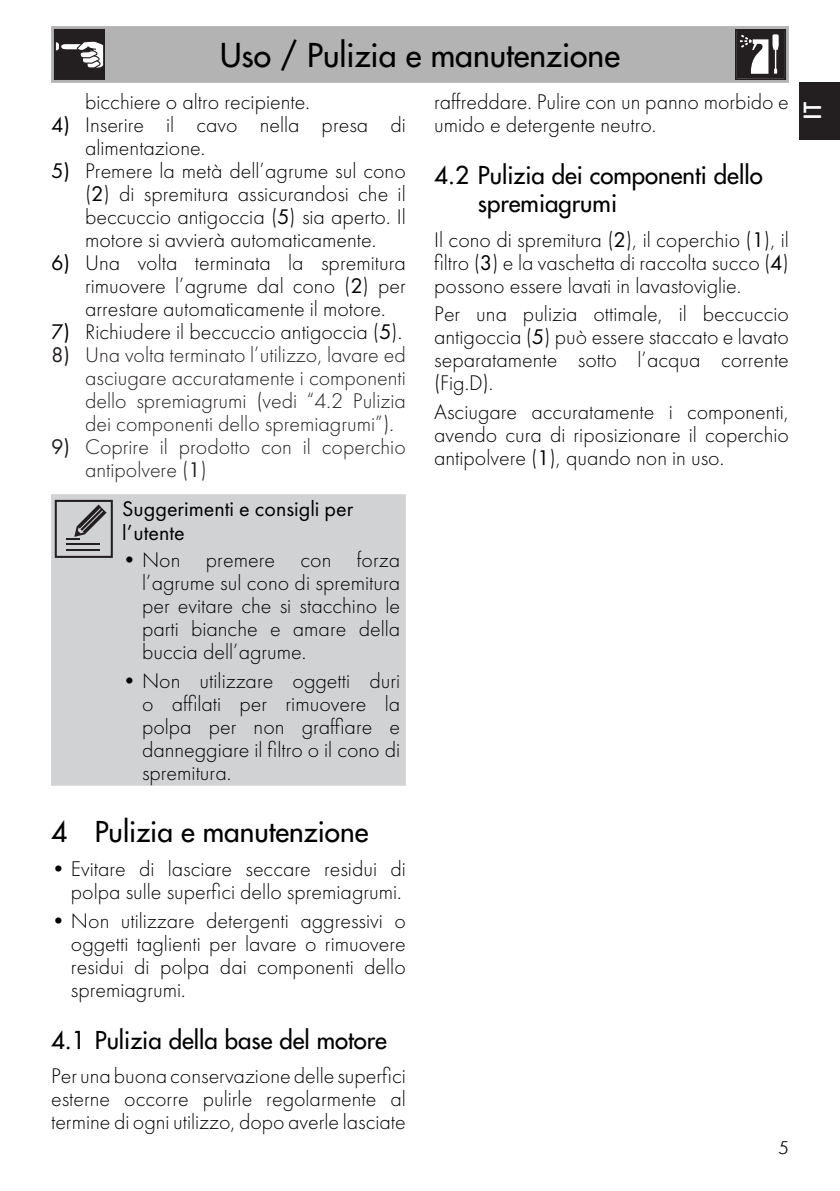
<style>
.page{position:relative;width:840px;height:1191px;background:#fff}
.page>*{position:absolute;margin:0;border:0;box-sizing:border-box;transform-origin:0 0}
.t1{font:32px "Futura";color:#000}
.t2{font:28px "Futura";color:#000}
.t3{font:500 26px "Futura";color:#fff}
.t4{font:24px/28.8px "Futura";color:#000}
.t5{font:300 22px/23px "Futura";color:#000;text-align:justify}
.t6{font:300 22px/23px "Futura";color:#231f20;text-align:justify}
.t7{font:22px/24px "Futura";color:#000}
.t8{font:300 19px "Futura";color:#231f20}
.s1{font-weight:400}
</style>
<div class="page">
<div style="left:799px;top:82px;width:40px;height:58px;background:#231f20"></div>
<div style="left:51px;top:26px;width:737px;height:57px;background:#b3b3b3"></div>
<svg style="left:54px;top:29px;width:51px;height:51px"></svg>
<svg style="left:734px;top:29px;width:51px;height:51px"></svg>
<div style="left:51px;top:494px;width:354px;height:291px;background:#d1d2d4"></div>
<svg style="left:55px;top:500px;width:58px;height:58px;background:#a0a0a2"></svg>
<h1 class="t1" style="left:220px;top:34px;width:401px">Uso / Pulizia e manutenzione</h1>
<p class="t5" style="left:85px;top:90px;width:226px">bicchiere o altro recipiente.</p>
<p class="t5" style="left:85px;top:113px;width:322px;text-indent:-34px"><span class="s1">4)</span> Inserire il cavo nella presa di alimentazione.</p>
<p class="t5" style="left:85px;top:159px;width:322px;text-indent:-34px"><span class="s1">5)</span> Premere la metà dell’agrume sul cono (<span class="s1">2</span>) di spremitura assicurandosi che il beccuccio antigoccia (<span class="s1">5</span>) sia aperto. Il motore si avvierà automaticamente.</p>
<p class="t5" style="left:85px;top:251px;width:322px;text-indent:-34px"><span class="s1">6)</span> Una volta terminata la spremitura rimuovere l’agrume dal cono (<span class="s1">2</span>) per arrestare automaticamente il motore.</p>
<p class="t5" style="left:51px;top:320px;width:352px"><span class="s1">7)</span> Richiudere il beccuccio antigoccia (<span class="s1">5</span>).</p>
<p class="t6" style="left:85px;top:343px;width:322px;text-indent:-34px"><span class="s1">8)</span> Una volta terminato l’utilizzo, lavare ed asciugare accuratamente i componenti dello spremiagrumi (vedi “4.2 Pulizia dei componenti dello spremiagrumi”).</p>
<p class="t6" style="left:85px;top:435px;width:322px;text-indent:-34px"><span class="s1">9)</span> Coprire il prodotto con il coperchio antipolvere (<span class="s1">1</span>)</p>
<p class="t7" style="left:122px;top:496px;width:232px">Suggerimenti e consigli per l’utente</p>
<p class="t5" style="left:142px;top:548px;width:259px;text-indent:-20px">• Non premere con forza l’agrume sul cono di spremitura per evitare che si stacchino le parti bianche e amare della buccia dell’agrume.</p>
<p class="t5" style="left:142px;top:669px;width:259px;text-indent:-20px">• Non utilizzare oggetti duri o affilati per rimuovere la polpa per non graffiare e danneggiare il filtro o il cono di spremitura.</p>
<p class="t2" style="left:51px;top:813px;width:319px">4 Pulizia e manutenzione</p>
<p class="t5" style="left:51px;top:857px;width:356px;text-align:right">• Evitare di lasciare seccare residui di polpa sulle superfici dello spremiagrumi.</p>
<p class="t5" style="left:71px;top:909px;width:336px;text-indent:-20px">• Non utilizzare detergenti aggressivi o oggetti taglienti per lavare o rimuovere residui di polpa dai componenti dello spremiagrumi.</p>
<p class="t4" style="left:51px;top:1025px;width:337px">4.1 Pulizia della base del motore</p>
<p class="t5" style="left:51px;top:1064px;width:356px">Per una buona conservazione delle superfici esterne occorre pulirle regolarmente al termine di ogni utilizzo, dopo averle lasciate</p>
<p class="t5" style="left:434px;top:90px;width:356px">raffreddare. Pulire con un panno morbido e umido e detergente neutro.</p>
<p class="t4" style="left:477px;top:160px;width:286px;text-indent:-44px">4.2 Pulizia dei componenti dello spremiagrumi</p>
<p class="t5" style="left:434px;top:228px;width:356px">Il cono di spremitura (<span class="s1">2</span>), il coperchio (<span class="s1">1</span>), il filtro (<span class="s1">3</span>) e la vaschetta di raccolta succo (<span class="s1">4</span>) possono essere lavati in lavastoviglie.</p>
<p class="t5" style="left:434px;top:303px;width:356px">Per una pulizia ottimale, il beccuccio antigoccia (<span class="s1">5</span>) può essere staccato e lavato separatamente sotto l’acqua corrente (Fig.D).</p>
<p class="t5" style="left:434px;top:400px;width:356px">Asciugare accuratamente i componenti, avendo cura di riposizionare il coperchio antipolvere (<span class="s1">1</span>), quando non in uso.</p>
<p class="t8" style="left:778px;top:1136px;width:12px">5</p>
<p class="t3" style="left:796px;top:120px;width:19px;rotate:-90deg">IT</p>
</div>
